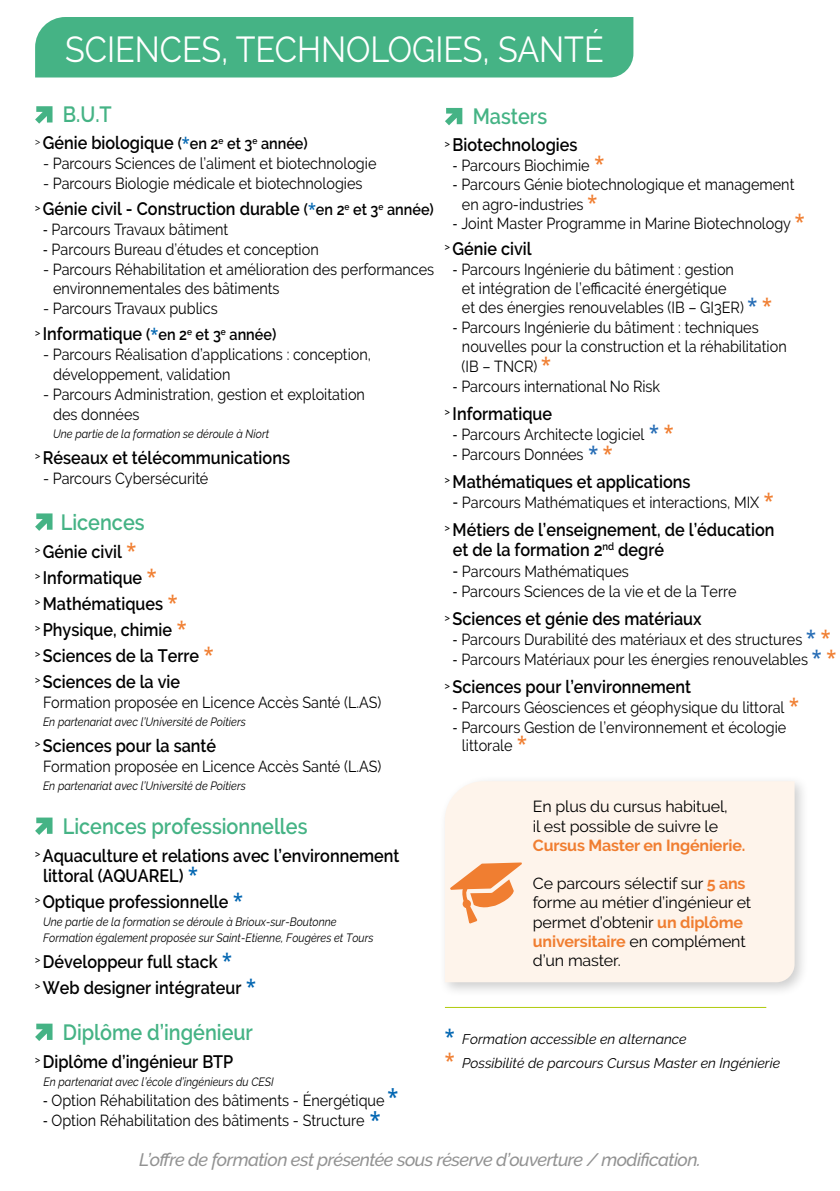
<style>
.page{position:relative;width:840px;height:1191px;background:#fff}
.page>*{position:absolute;margin:0;border:0;box-sizing:border-box;transform-origin:0 0}
.t1{font:36px "Raleway";color:#fff;scale:.9 1}
.t2{font:600 22px "Raleway";color:#45b385;scale:.9 1}
.t3{font:600 22px "Open Sans";color:#0065b1;scale:.9 1}
.t4{font:600 18px/26px "Raleway";color:#000;scale:.9 1}
.t5{font:italic 500 18px "Raleway";letter-spacing:-.03em;color:#929292}
.t6{font:16px/19.2px "Raleway";color:#000;scale:.9 1}
.t7{font:16px/19.2px "Raleway";color:#000}
.t8{font:700 16px "Raleway";letter-spacing:-.01em;color:#f07e31}
.t9{font:italic 14px/24px "Raleway";color:#000}
.t10{font:italic 12px/16px "Raleway";color:#000;scale:.9 1}
.s1{font-size:16px}
.s2{font-family:"Open Sans";font-size:16px;color:#0065b1}
.s3{font-family:"Open Sans"}
.s4{font-weight:600;font-size:18px}
.s5{font-weight:600}
.s6{font-family:"Open Sans";font-weight:600;color:#0065b1}
.s7{font-family:"Open Sans";font-size:20px;color:#f07e31}
.s8{font-family:"Open Sans";font-size:20px;color:#0065b1}
.s9{font-family:"Open Sans";font-weight:600;font-size:20px;color:#f07e31}
.s10{font-family:"Open Sans";font-weight:600;font-size:20px;color:#256cb5}
.s11{font-family:"Open Sans";font-size:18px}
.s12{font-weight:700;color:#f07e31}
.s13{font-family:"Open Sans";font-weight:600;font-style:normal;font-size:20px;color:#0065b1}
.s14{font-family:"Open Sans";font-weight:600;font-style:normal;font-size:20px;color:#f07e31}
</style>
<div class="page">
<div style="left:35px;top:17px;width:598px;height:60px;background:#45b385"></div>
<svg style="left:35px;top:106px;width:17px;height:18px"></svg>
<svg style="left:35px;top:817px;width:17px;height:18px"></svg>
<svg style="left:35px;top:1023px;width:17px;height:18px"></svg>
<svg style="left:445px;top:108px;width:17px;height:17px"></svg>
<div style="left:438px;top:774px;width:371px;height:223px;background:#000;opacity:.2"></div>
<div style="left:444px;top:781px;width:350px;height:201px;background:#fef4eb"></div>
<svg style="left:449px;top:862px;width:72px;height:61px;background:#f8c19b"></svg>
<svg style="left:35px;top:513px;width:17px;height:18px"></svg>
<hr style="left:444px;top:1007px;width:321px;height:1px;background:#afca0b">
<h1 class="t1" style="left:65px;top:29px;width:599px">SCIENCES, TECHNOLOGIES, SANTÉ</h1>
<h2 class="t2" style="left:63px;top:102px;width:56px">B.U.T</h2>
<p class="t4" style="left:35px;top:130px;width:304px"><sup>&gt;</sup> Génie biologique <span class="s1">(</span><span class="s2">*</span><span class="s1">en 2</span><sup>e</sup> <span class="s1">et 3</span><sup>e</sup> <span class="s1">année)</span></p>
<p class="t6" style="left:43px;top:154px;width:371px">- Parcours Sciences de l’aliment et biotechnologie</p>
<p class="t6" style="left:43px;top:174px;width:356px">- Parcours Biologie médicale et biotechnologies</p>
<p class="t4" style="left:35px;top:196px;width:444px"><sup>&gt;</sup> Génie civil - Construction durable <span class="s1">(</span><span class="s2">*</span><span class="s1">en 2</span><sup>e</sup> <span class="s1">et 3</span><sup>e</sup> <span class="s1">année)</span></p>
<p class="t6" style="left:43px;top:220px;width:207px"><span class="s3">-</span> Parcours Travaux bâtiment</p>
<p class="t6" style="left:43px;top:240px;width:307px"><span class="s3">-</span> Parcours Bureau d’études et conception</p>
<p class="t6" style="left:53px;top:260px;width:424px;text-indent:-10px">- Parcours Réhabilitation et amélioration des performances environnementales des bâtiments</p>
<p class="t6" style="left:35px;top:296px;width:269px;line-height:26px;text-indent:8px">- Parcours Travaux publics<br><sup>&gt;</sup> <span class="s4">Informatique</span> <span class="s5">(</span><span class="s6">*</span><span class="s5">en 2</span><sup>e</sup> <span class="s5">et 3</span><sup>e</sup> <span class="s5">année)</span></p>
<p class="t6" style="left:53px;top:345px;width:355px;line-height:20px;text-indent:-10px">- Parcours Réalisation d’applications : conception, développement, validation</p>
<p class="t6" style="left:53px;top:385px;width:348px;text-indent:-10px">- Parcours Administration, gestion et exploitation des données</p>
<p class="t10" style="left:53px;top:425px;width:241px">Une partie de la formation se déroule à Niort</p>
<p class="t4" style="left:35px;top:444px;width:284px"><sup>&gt;</sup> Réseaux et télécommunications</p>
<p class="t6" style="left:43px;top:468px;width:185px">- Parcours Cybersécurité</p>
<h2 class="t2" style="left:61px;top:509px;width:94px">Licences</h2>
<p class="t4" style="left:35px;top:538px;width:200px"><sup>&gt;</sup> Génie civil <span class="s7">*<br></span><sup>&gt;</sup> Informatique <span class="s7">*<br></span><sup>&gt;</sup> Mathématiques <span class="s7">*<br></span><sup>&gt;</sup> Physique, chimie <span class="s7">*<br></span><sup>&gt;</sup> Sciences de la Terre <span class="s7">* </span><sup>&gt;</sup> Sciences de la vie</p>
<p class="t6" style="left:43px;top:692px;width:377px">Formation proposée en Licence Accès Santé (L.AS)</p>
<p class="t10" style="left:43px;top:713px;width:226px">En partenariat avec l’Université de Poitiers</p>
<p class="t4" style="left:35px;top:732px;width:202px"><sup>&gt;</sup> Sciences pour la santé</p>
<p class="t6" style="left:43px;top:756px;width:377px">Formation proposée en Licence Accès Santé (L.AS)</p>
<p class="t10" style="left:43px;top:777px;width:226px">En partenariat avec l’Université de Poitiers</p>
<h2 class="t2" style="left:63px;top:813px;width:273px">Licences professionnelles</h2>
<p class="t4" style="left:43px;top:845px;width:397px;line-height:20px;text-indent:-8px"><sup>&gt;</sup> Aquaculture et relations avec l’environnement littoral (AQUAREL) <span class="s8">*</span></p>
<p class="t4" style="left:35px;top:888px;width:232px"><sup>&gt;</sup> Optique professionnelle <span class="s8">*</span></p>
<p class="t10" style="left:43px;top:913px;width:368px">Une partie de la formation se déroule à Brioux-sur-Boutonne<br>Formation également proposée sur Saint-Etienne, Fougères et Tours</p>
<p class="t4" style="left:35px;top:948px;width:247px"><sup>&gt;</sup> Développeur full stack <span class="s8">*<br></span><sup>&gt;</sup> Web designer intégrateur <span class="s8">*</span></p>
<h2 class="t2" style="left:63px;top:1019px;width:213px">Diplôme d’ingénieur</h2>
<p class="t4" style="left:35px;top:1048px;width:222px"><sup>&gt;</sup> Diplôme d’ingénieur BTP</p>
<p class="t10" style="left:44px;top:1073px;width:257px">En partenariat avec l’école d’ingénieurs du CESI</p>
<p class="t6" style="left:43px;top:1090px;width:381px"><span class="s3">-</span> Option Réhabilitation des bâtiments - Énergétique</p>
<p class="t6" style="left:43px;top:1110px;width:358px"><span class="s3">-</span> Option Réhabilitation des bâtiments - Structure</p>
<h2 class="t3" style="left:387px;top:1081px;width:14px">*</h2>
<h2 class="t3" style="left:369px;top:1105px;width:14px">*</h2>
<h2 class="t2" style="left:472px;top:104px;width:84px">Masters</h2>
<p class="t4" style="left:444px;top:132px;width:149px"><sup>&gt;</sup> Biotechnologies</p>
<p class="t6" style="left:452px;top:156px;width:169px"><span class="s3">-</span> Parcours Biochimie <span class="s9">*</span></p>
<p class="t6" style="left:461px;top:175px;width:371px;text-indent:-9px"><span class="s3">-</span> Parcours Génie biotechnologique et management en agro-industries <span class="s9">*</span></p>
<p class="t6" style="left:452px;top:213px;width:392px"><span class="s3">-</span> Joint Master Programme in Marine Biotechnology <span class="s9">*</span></p>
<p class="t4" style="left:444px;top:235px;width:98px"><sup>&gt;</sup> Génie civil</p>
<p class="t6" style="left:461px;top:259px;width:346px;text-indent:-9px"><span class="s3">-</span> Parcours Ingénierie du bâtiment : gestion<br>et intégration de l’efficacité énergétique<br>et des énergies renouvelables (IB – GI3ER) <span class="s10">*</span> <span class="s9">*</span></p>
<p class="t6" style="left:461px;top:318px;width:362px;text-indent:-9px"><span class="s3">-</span> Parcours Ingénierie du bâtiment : techniques nouvelles pour la construction et la réhabilitation (IB – TNCR) <span class="s9">*</span></p>
<p class="t6" style="left:452px;top:376px;width:232px"><span class="s3">-</span> Parcours international No Risk</p>
<p class="t4" style="left:444px;top:400px;width:120px"><sup>&gt;</sup> Informatique</p>
<p class="t6" style="left:452px;top:424px;width:246px"><span class="s3">-</span> Parcours Architecte logiciel <span class="s10">*</span> <span class="s9">*</span></p>
<p class="t6" style="left:452px;top:444px;width:179px"><span class="s3">-</span> Parcours Données <span class="s10">*</span> <span class="s9">*</span></p>
<p class="t4" style="left:444px;top:468px;width:274px"><sup>&gt;</sup> Mathématiques et applications</p>
<p class="t6" style="left:452px;top:492px;width:358px"><span class="s11">-</span> Parcours Mathématiques et interactions, MIX <span class="s9">*</span></p>
<p class="t4" style="left:452px;top:519px;width:359px;line-height:20px;text-indent:-8px"><sup>&gt;</sup> Métiers de l’enseignement, de l’éducation et de la formation 2<sup>nd</sup> degré</p>
<p class="t6" style="left:452px;top:562px;width:197px"><span class="s11">-</span> Parcours Mathématiques</p>
<p class="t6" style="left:452px;top:582px;width:316px"><span class="s3">-</span> Parcours Sciences de la vie et de la Terre</p>
<p class="t4" style="left:444px;top:606px;width:286px"><sup>&gt;</sup> Sciences et génie des matériaux</p>
<p class="t6" style="left:452px;top:630px;width:421px"><span class="s3">-</span> Parcours Durabilité des matériaux et des structures <span class="s10">*</span> <span class="s9">*</span></p>
<p class="t6" style="left:452px;top:650px;width:427px"><span class="s3">-</span> Parcours Matériaux pour les énergies renouvelables <span class="s10">*</span> <span class="s9">*</span></p>
<p class="t4" style="left:444px;top:674px;width:275px"><sup>&gt;</sup> Sciences pour l’environnement</p>
<p class="t6" style="left:452px;top:698px;width:386px"><span class="s3">-</span> Parcours Géosciences et géophysique du littoral <span class="s9">*</span></p>
<p class="t6" style="left:461px;top:718px;width:362px;line-height:18px;text-indent:-9px"><span class="s3">-</span> Parcours Gestion de l’environnement et écologie littorale <span class="s9">*</span></p>
<p class="t7" style="left:532px;top:797px;width:196px">En plus du cursus habituel, il est possible de suivre le</p>
<p class="t8" style="left:532px;top:836px;width:214px">Cursus Master en Ingénierie.</p>
<p class="t7" style="left:532px;top:874px;width:220px">Ce parcours sélectif sur <span class="s12">5 ans </span>forme au métier d’ingénieur et permet d’obtenir <span class="s12">un diplôme universitaire</span> en complément d’un master.</p>
<p class="t9" style="left:444px;top:1026px;width:336px"><span class="s13">*</span> Formation accessible en alternance<br><span class="s14">*</span> Possibilité de parcours Cursus Master en Ingénierie</p>
<p class="t5" style="left:139px;top:1148px;width:562px">L’offre de formation est présentée sous réserve d’ouverture / modification.</p>
</div>
